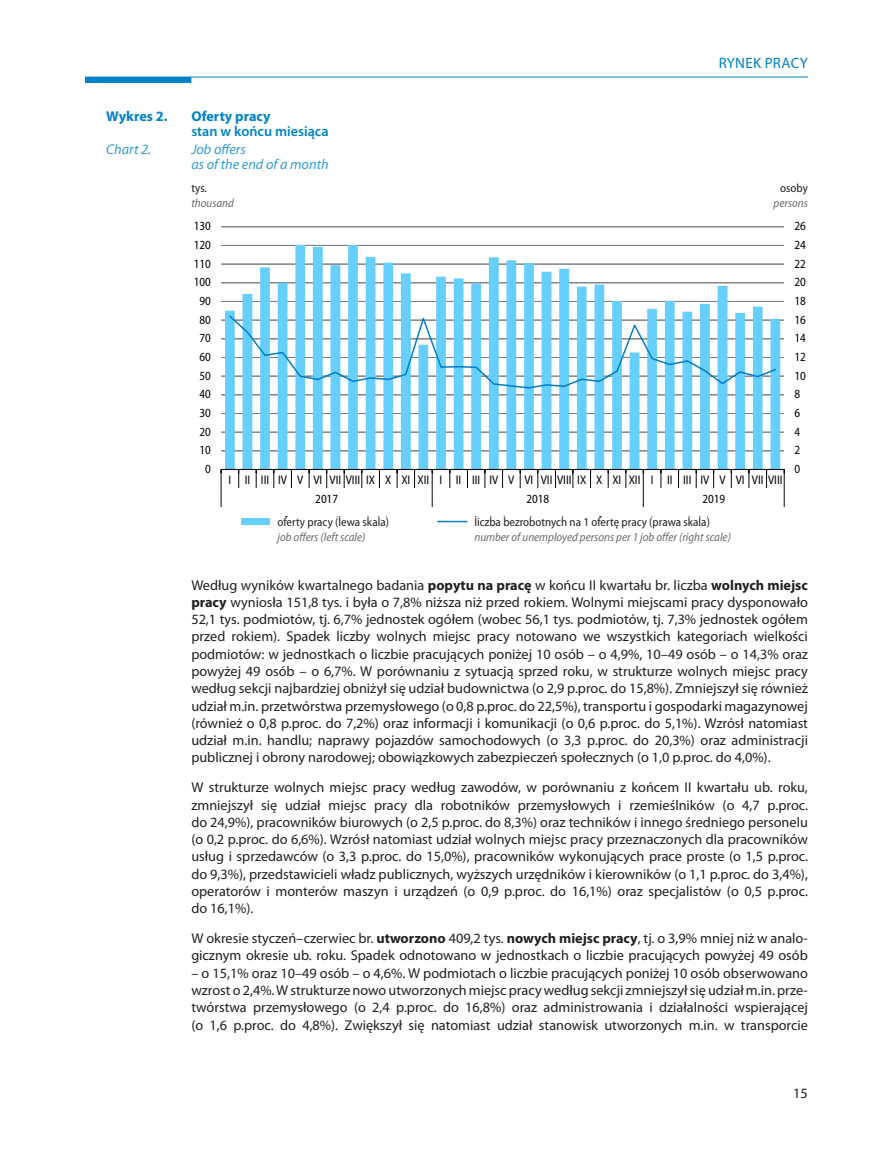
<style>
.page{position:relative;width:893px;height:1149px;background:#fff}
.page>*{position:absolute;margin:0;border:0;box-sizing:border-box;transform-origin:0 0}
.t1{font:15px "Myriad Pro";letter-spacing:.02em;color:#0082c8}
._1-tekst{font:14.25px/17.2px "Myriad Pro";color:#231f20;text-align:justify}
._3-ang_tytuł_tabl_wy{font:italic 14.25px/15px "Myriad Pro";color:#329bd5}
._3-pl_tytuł_tabl_wyk{font:600 14.25px/15px "Myriad Pro";color:#0082c8}
._3-pl_tytuł_tabl_wyk-2{font:700 14.25px "Myriad Pro";color:#0082c8}
.t2{font:semi-condensed 12.45px/14px "Myriad Pro";color:#000;scale:.96 1}
.t3{font:italic semi-condensed 12.45px/14px "Myriad Pro";color:#000;scale:.96 1}
._4-ang_tablica{font:italic semi-condensed 12px "Myriad Pro";color:#6c6d70}
._4-pl_tablica{font:semi-condensed 12px "Myriad Pro";color:#231f20}
.s1{font-weight:700}
.s2{font-style:normal}
</style>
<div class="page">
<div style="left:85px;top:77px;width:106px;height:6px;background:#0082c8"></div>
<hr style="left:191px;top:77px;width:617px;height:1px;background:#0082c8">
<hr style="left:221px;top:450px;width:563px;height:1px;background:#7f7f7f">
<hr style="left:221px;top:432px;width:563px;height:1px;background:#7f7f7f">
<hr style="left:221px;top:413px;width:563px;height:1px;background:#7f7f7f">
<hr style="left:221px;top:394px;width:563px;height:1px;background:#7f7f7f">
<hr style="left:221px;top:376px;width:563px;height:1px;background:#7f7f7f">
<hr style="left:221px;top:357px;width:563px;height:1px;background:#7f7f7f">
<hr style="left:221px;top:338px;width:563px;height:1px;background:#7f7f7f">
<hr style="left:221px;top:320px;width:563px;height:1px;background:#7f7f7f">
<hr style="left:221px;top:301px;width:563px;height:1px;background:#7f7f7f">
<hr style="left:221px;top:282px;width:563px;height:1px;background:#7f7f7f">
<hr style="left:221px;top:264px;width:563px;height:1px;background:#7f7f7f">
<hr style="left:221px;top:245px;width:563px;height:1px;background:#7f7f7f">
<hr style="left:221px;top:226px;width:563px;height:1px;background:#7f7f7f">
<svg style="left:225px;top:245px;width:555px;height:224px"></svg>
<hr style="left:221px;top:469px;width:563px;height:1px;background:#000">
<svg style="left:238px;top:470px;width:1px;height:18px"></svg>
<svg style="left:256px;top:470px;width:1px;height:18px"></svg>
<svg style="left:274px;top:470px;width:1px;height:18px"></svg>
<svg style="left:291px;top:470px;width:1px;height:18px"></svg>
<svg style="left:309px;top:470px;width:1px;height:18px"></svg>
<svg style="left:326px;top:470px;width:1px;height:18px"></svg>
<svg style="left:344px;top:470px;width:1px;height:18px"></svg>
<svg style="left:362px;top:470px;width:1px;height:18px"></svg>
<svg style="left:379px;top:470px;width:1px;height:18px"></svg>
<svg style="left:397px;top:470px;width:1px;height:18px"></svg>
<svg style="left:414px;top:470px;width:1px;height:18px"></svg>
<svg style="left:450px;top:470px;width:1px;height:18px"></svg>
<svg style="left:467px;top:470px;width:1px;height:18px"></svg>
<svg style="left:485px;top:470px;width:1px;height:18px"></svg>
<svg style="left:502px;top:470px;width:1px;height:18px"></svg>
<svg style="left:520px;top:470px;width:1px;height:18px"></svg>
<svg style="left:538px;top:470px;width:1px;height:18px"></svg>
<svg style="left:555px;top:470px;width:1px;height:18px"></svg>
<svg style="left:573px;top:470px;width:1px;height:18px"></svg>
<svg style="left:590px;top:470px;width:1px;height:18px"></svg>
<svg style="left:608px;top:470px;width:1px;height:18px"></svg>
<svg style="left:626px;top:470px;width:1px;height:18px"></svg>
<svg style="left:661px;top:470px;width:1px;height:18px"></svg>
<svg style="left:678px;top:470px;width:1px;height:18px"></svg>
<svg style="left:696px;top:470px;width:1px;height:18px"></svg>
<svg style="left:713px;top:470px;width:1px;height:18px"></svg>
<svg style="left:731px;top:470px;width:1px;height:18px"></svg>
<svg style="left:749px;top:470px;width:1px;height:18px"></svg>
<svg style="left:766px;top:470px;width:1px;height:18px"></svg>
<svg style="left:221px;top:470px;width:1px;height:37px"></svg>
<svg style="left:432px;top:470px;width:1px;height:37px"></svg>
<svg style="left:643px;top:470px;width:1px;height:37px"></svg>
<svg style="left:784px;top:469px;width:1px;height:38px"></svg>
<svg style="left:228px;top:314px;width:549px;height:75px"></svg>
<div style="left:241px;top:518px;width:29px;height:6px;background:#66cfff"></div>
<hr style="left:438px;top:520px;width:29px;height:2px;background:#007ac9">
<p class="t1" style="left:719px;top:55px;width:91px">RYNEK PRACY</p>
<p class="_3-pl_tytuł_tabl_wyk-2" style="left:106px;top:108px;width:63px">Wykres 2.</p>
<p class="_3-pl_tytuł_tabl_wyk" style="left:191px;top:109px;width:139px"><span class="s1">Oferty pracy<br></span>stan w końcu miesiąca</p>
<p class="_3-ang_tytuł_tabl_wy" style="left:106px;top:142px;width:46px">Chart 2.</p>
<p class="_3-ang_tytuł_tabl_wy" style="left:191px;top:142px;width:139px">Job offers<br>as of the end of a month</p>
<p class="_4-pl_tablica" style="left:191px;top:181px;width:17px">tys.</p>
<p class="_4-ang_tablica" style="left:191px;top:196px;width:44px">thousand</p>
<p class="t3" style="left:197px;top:185px;width:50px"><span class="s2">tys. </span>thousands</p>
<p class="_4-pl_tablica" style="left:780px;top:181px;width:29px">osoby</p>
<p class="_4-ang_tablica" style="left:774px;top:196px;width:36px">persons</p>
<p class="t3" style="left:773px;top:185px;width:33px"><span class="s2">osoba </span>person</p>
<p class="t2" style="left:194px;top:219px;width:19px">130</p>
<p class="t2" style="left:794px;top:219px;width:13px">26</p>
<p class="t2" style="left:194px;top:238px;width:19px">120</p>
<p class="t2" style="left:794px;top:238px;width:13px">24</p>
<p class="t2" style="left:194px;top:257px;width:19px">110</p>
<p class="t2" style="left:794px;top:257px;width:13px">22</p>
<p class="t2" style="left:194px;top:275px;width:19px">100</p>
<p class="t2" style="left:794px;top:275px;width:13px">20</p>
<p class="t2" style="left:199px;top:294px;width:13px">90</p>
<p class="t2" style="left:794px;top:294px;width:13px">18</p>
<p class="t2" style="left:199px;top:312px;width:13px">80</p>
<p class="t2" style="left:794px;top:312px;width:13px">16</p>
<p class="t2" style="left:199px;top:331px;width:13px">70</p>
<p class="t2" style="left:794px;top:331px;width:13px">14</p>
<p class="t2" style="left:199px;top:350px;width:13px">60</p>
<p class="t2" style="left:794px;top:350px;width:13px">12</p>
<p class="t2" style="left:199px;top:368px;width:13px">50</p>
<p class="t2" style="left:794px;top:368px;width:13px">10</p>
<p class="t2" style="left:199px;top:387px;width:13px">40</p>
<p class="t2" style="left:794px;top:387px;width:7px">8</p>
<p class="t2" style="left:199px;top:406px;width:13px">30</p>
<p class="t2" style="left:794px;top:406px;width:7px">6</p>
<p class="t2" style="left:199px;top:424px;width:13px">20</p>
<p class="t2" style="left:794px;top:424px;width:7px">4</p>
<p class="t2" style="left:199px;top:443px;width:13px">10</p>
<p class="t2" style="left:794px;top:443px;width:7px">2</p>
<p class="t2" style="left:205px;top:462px;width:7px">0</p>
<p class="t2" style="left:794px;top:462px;width:7px">0</p>
<p class="t2" style="left:315px;top:470px;width:488px;line-height:18.8px;text-indent:-87px">I II III IV V VI VII VIII IX X XI XII I II III IV V VI VII VIII IX X XI XII I II III IV V VI VII VIII<br>2017</p>
<p class="t2" style="left:526px;top:491px;width:25px">2018</p>
<p class="t2" style="left:702px;top:491px;width:25px">2019</p>
<p class="t2" style="left:278px;top:514px;width:117px">oferty pracy (lewa skala) job offers (left scale)</p>
<p class="t2" style="left:474px;top:514px;width:303px">liczba bezrobotnych na 1 ofertę pracy (prawa skala)<br>the number of unemployed persons per 1 job offer (right scale)</p>
<p class="_4-pl_tablica" style="left:277px;top:515px;width:113px">oferty pracy (lewa skala)</p>
<p class="_4-ang_tablica" style="left:277px;top:530px;width:89px">job offers (left scale)</p>
<p class="_4-pl_tablica" style="left:475px;top:515px;width:237px">liczba bezrobotnych na 1 ofertę pracy (prawa skala)</p>
<p class="_4-ang_tablica" style="left:475px;top:530px;width:258px">number of unemployed persons per 1 job offer (right scale)</p>
<p class="_1-tekst" style="left:191px;top:576px;width:618px">Według wyników kwartalnego badania <span class="s1">popytu na pracę</span> w końcu II kwartału br. liczba <span class="s1">wolnych miejsc pracy</span> wyniosła 151,8 tys. i była o 7,8% niższa niż przed rokiem. Wolnymi miejscami pracy dysponowało 52,1 tys. podmiotów, tj. 6,7% jednostek ogółem (wobec 56,1 tys. podmiotów, tj. 7,3% jednostek ogółem przed rokiem). Spadek liczby wolnych miejsc pracy notowano we wszystkich kategoriach wielkości podmiotów: w jednostkach o liczbie pracujących poniżej 10 osób – o 4,9%, 10–49 osób – o 14,3% oraz powyżej 49 osób – o 6,7%. W porównaniu z sytuacją sprzed roku, w strukturze wolnych miejsc pracy według sekcji najbardziej obniżył się udział budownictwa (o 2,9 p.proc. do 15,8%). Zmniejszył się również udział m.in. przetwórstwa przemysłowego (o 0,8 p.proc. do 22,5%), transportu i gospodarki magazynowej (również o 0,8 p.proc. do 7,2%) oraz informacji i komunikacji (o 0,6 p.proc. do 5,1%). Wzrósł natomiast udział m.in. handlu; naprawy pojazdów samochodowych (o 3,3 p.proc. do 20,3%) oraz administracji publicznej i obrony narodowej; obowiązkowych zabezpieczeń społecznych (o 1,0 p.proc. do 4,0%).</p>
<p class="_1-tekst" style="left:191px;top:779px;width:618px">W strukturze wolnych miejsc pracy według zawodów, w porównaniu z końcem II kwartału ub. roku, zmniejszył się udział miejsc pracy dla robotników przemysłowych i rzemieślników (o 4,7 p.proc. do 24,9%), pracowników biurowych (o 2,5 p.proc. do 8,3%) oraz techników i innego średniego personelu (o 0,2 p.proc. do 6,6%). Wzrósł natomiast udział wolnych miejsc pracy przeznaczonych dla pracowników usług i sprzedawców (o 3,3 p.proc. do 15,0%), pracowników wykonujących prace proste (o 1,5 p.proc. do 9,3%), przedstawicieli władz publicznych, wyższych urzędników i kierowników (o 1,1 p.proc. do 3,4%), operatorów i monterów maszyn i urządzeń (o 0,9 p.proc. do 16,1%) oraz specjalistów (o 0,5 p.proc. do 16,1%).</p>
<p class="_1-tekst" style="left:191px;top:929px;width:618px">W okresie styczeń–czerwiec br. <span class="s1">utworzono</span> 409,2 tys. <span class="s1">nowych miejsc pracy</span>, tj. o 3,9% mniej niż w analo&shy;gicznym okresie ub. roku. Spadek odnotowano w jednostkach o liczbie pracujących powyżej 49 osób</p>
<p class="_1-tekst" style="left:191px;top:964px;width:618px">– o 15,1% oraz 10–49 osób – o 4,6%. W podmiotach o liczbie pracujących poniżej 10 osób obserwowano wzrost o 2,4%. W strukturze nowo utworzonych miejsc pracy według sekcji zmniejszył się udział m.in. prze&shy;twórstwa przemysłowego (o 2,4 p.proc. do 16,8%) oraz administrowania i działalności wspierającej (o 1,6 p.proc. do 4,8%). Zwiększył się natomiast udział stanowisk utworzonych m.in. w transporcie</p>
<p class="_1-tekst" style="left:793px;top:1084px;width:16px">15</p>
</div>
